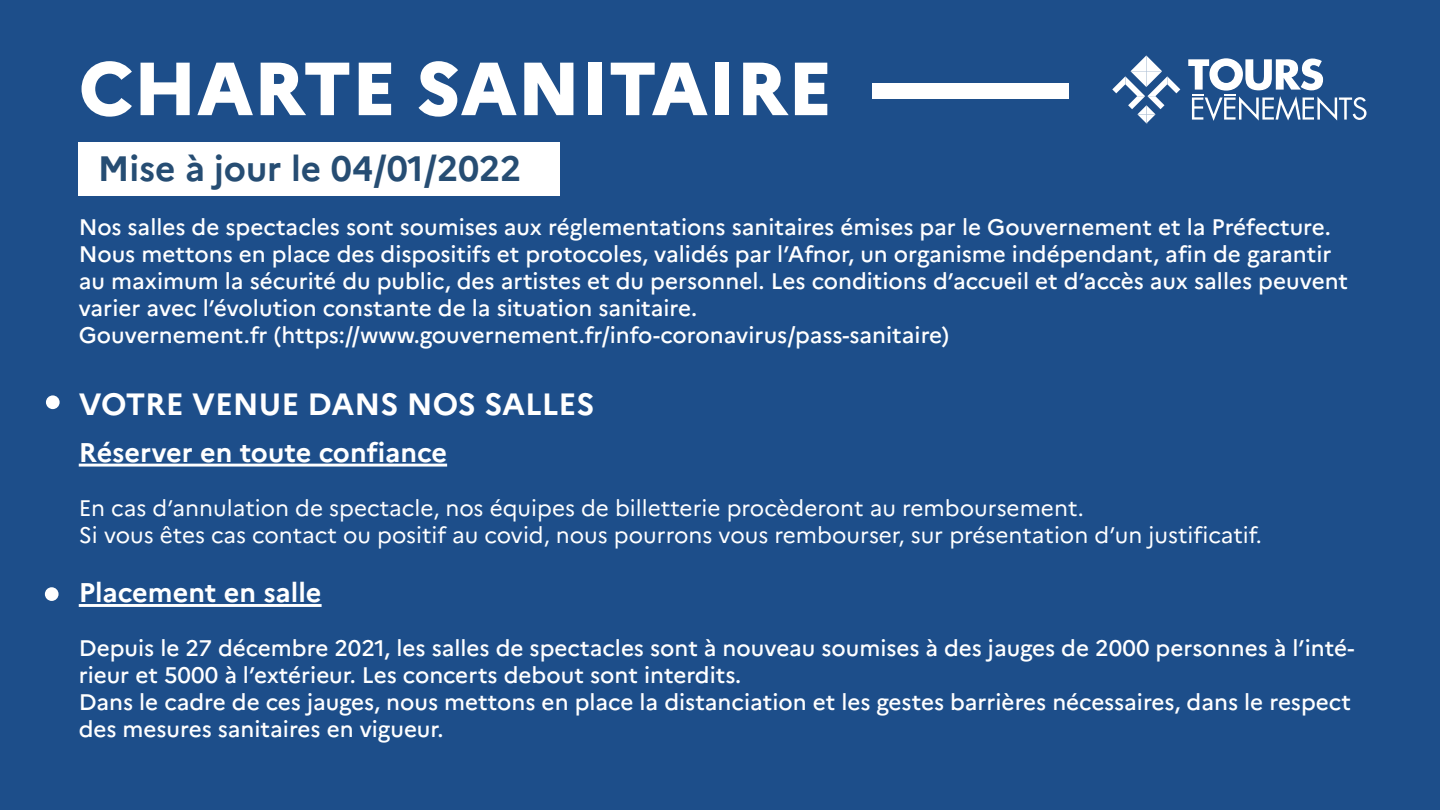
<style>
.page{position:relative;width:1440px;height:810px;background:#1d4e8a}
.page>*{position:absolute;margin:0;border:0;box-sizing:border-box;transform-origin:0 0}
.t1{font:800 75px "Marianne";color:#fff}
.t2{font:700 35.25px "Marianne";color:#264d73}
.t3{font:700 30.75px "Marianne";color:#fff}
.t4{font:700 27px "Marianne";color:#fff}
.t5{font:500 22.5px/27px "Marianne";color:#fff}
.t6{font:22.5px/27px "Marianne";color:#fff}
</style>
<div class="page">
<div style="left:872px;top:83px;width:197px;height:16px;background:#fff"></div>
<svg style="left:1112px;top:55px;width:68px;height:68px"></svg>
<svg style="left:1188px;top:58px;width:179px;height:63px"></svg>
<div style="left:46px;top:395px;width:14px;height:14px;background:#fff;border-radius:50%"></div>
<div style="left:45px;top:587px;width:14px;height:14px;background:#fff;border-radius:50%"></div>
<div style="left:79px;top:142px;width:481px;height:54px;background:#fff"></div>
<hr style="left:79px;top:464px;width:368px;height:3px;background:#fff">
<hr style="left:79px;top:604px;width:243px;height:3px;background:#fff">
<h1 class="t1" style="left:79px;top:43px;width:755px">CHARTE SANITAIRE</h1>
<h2 class="t2" style="left:98px;top:147px;width:425px">Mise à jour le 04/01/2022</h2>
<p class="t5" style="left:79px;top:213px;width:1271px">Nos salles de spectacles sont soumises aux réglementations sanitaires émises par le Gouvernement et la Préfecture.<br>Nous mettons en place des dispositifs et protocoles, validés par l’Afnor, un organisme indépendant, afin de garantir au maximum la sécurité du public, des artistes et du personnel. Les conditions d’accueil et d’accès aux salles peuvent varier avec l’évolution constante de la situation sanitaire.<br>Gouvernement.fr (https://www.gouvernement.fr/info-coronavirus/pass-sanitaire)</p>
<h3 class="t3" style="left:79px;top:385px;width:517px">VOTRE VENUE DANS NOS SALLES</h3>
<p class="t4" style="left:79px;top:435px;width:370px">Réserver en toute confiance</p>
<p class="t6" style="left:79px;top:494px;width:1185px">En cas d’annulation de spectacle, nos équipes de billetterie procèderont au remboursement.<br>Si vous êtes cas contact ou positif au covid, nous pourrons vous rembourser, sur présentation d’un justificatif.</p>
<p class="t4" style="left:79px;top:576px;width:244px">Placement en salle</p>
<p class="t5" style="left:79px;top:634px;width:1277px">Depuis le 27 décembre 2021, les salles de spectacles sont à nouveau soumises à des jauges de 2000 personnes à l’inté&shy;rieur et 5000 à l’extérieur. Les concerts debout sont interdits.<br>Dans le cadre de ces jauges, nous mettons en place la distanciation et les gestes barrières nécessaires, dans le respect des mesures sanitaires en vigueur.</p>
</div>
